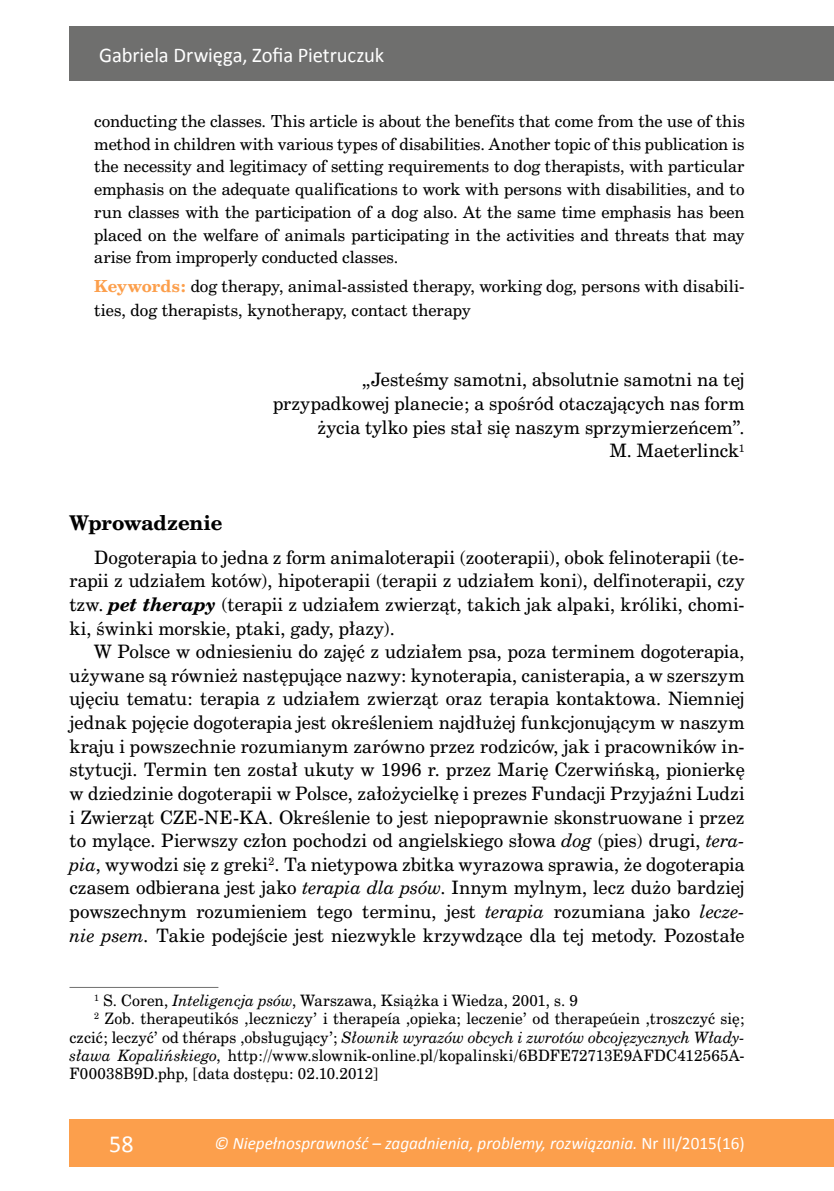
<style>
.page{position:relative;width:834px;height:1191px;background:#fff}
.page>*{position:absolute;margin:0;border:0;box-sizing:border-box;transform-origin:0 0}
.t1{font:24.5px "Calibri";color:#fff}
.t2{font:21px "Calibri";letter-spacing:-.005em;color:#fff}
.t3{font:700 19.25px "Cent Schbook PL";letter-spacing:-.005em;color:#000}
.t4{font:17.5px/23.6px "Cent Schbook PL";letter-spacing:.005em;color:#000;text-align:justify}
.t5{font:italic 17.5px "Calibri";color:#fff}
.t6{font:15.75px/22.8px "Cent Schbook PL";letter-spacing:.005em;color:#000;text-align:justify}
.t7{font:14.88px "Cent Schbook PL";letter-spacing:.01em;color:#000}
.t8{font:italic 14.88px "Cent Schbook PL";letter-spacing:.005em;color:#000}
.s1{font-weight:700;color:#fc9f4c}
.s2{font-weight:700;font-style:italic}
.s3{font-style:italic}
.s4{font-style:normal}
</style>
<div class="page">
<div style="left:69px;top:1119px;width:764px;height:47px;background:#fc9f4c"></div>
<div style="left:69px;top:26px;width:764px;height:55px;background:#6f6f6e"></div>
<hr style="left:69px;top:987px;width:149px;height:1px;background:#6f6f6e">
<p class="t2" style="left:99px;top:40px;width:286px">Gabriela Drwięga, Zofia Pietruczuk</p>
<p class="t6" style="left:94px;top:109px;width:651px">conducting the classes. This article is about the benefits that come from the use of this method in children with various types of disabilities. Another topic of this publication is the necessity and legitimacy of setting requirements to dog therapists, with particular emphasis on the adequate qualifications to work with persons with disabilities, and to run classes with the participation of a dog also. At the same time emphasis has been placed on the welfare of animals participating in the activities and threats that may arise from improperly conducted classes.</p>
<p class="t6" style="left:94px;top:274px;width:651px;line-height:23.6px"><span class="s1">Keywords:</span> dog therapy, animal-assisted therapy, working dog, persons with disabili&shy;ties, dog therapists, kynotherapy, contact therapy</p>
<p class="t4" style="left:273px;top:368px;width:473px;text-align:right">„Jesteśmy samotni, absolutnie samotni na tej przypadkowej planecie; a spośród otaczających nas form życia tylko pies stał się naszym sprzymierzeńcem”.<br>M. Maeterlinck<sup>1</sup></p>
<p class="t3" style="left:69px;top:510px;width:154px">Wprowadzenie</p>
<p class="t4" style="left:69px;top:545px;width:676px;text-indent:25px">Dogoterapia to jedna z form animaloterapii (zooterapii), obok felinoterapii (te&shy;rapii z udziałem kotów), hipoterapii (terapii z udziałem koni), delfinoterapii, czy tzw. <span class="s2">pet therapy</span> (terapii z udziałem zwierząt, takich jak alpaki, króliki, chomi&shy;ki, świnki morskie, ptaki, gady, płazy).</p>
<p class="t4" style="left:69px;top:639px;width:676px;text-indent:25px">W Polsce w odniesieniu do zajęć z udziałem psa, poza terminem dogoterapia, używane są również następujące nazwy: kynoterapia, canisterapia, a w szerszym ujęciu tematu: terapia z udziałem zwierząt oraz terapia kontaktowa. Niemniej jednak pojęcie dogoterapia jest określeniem najdłużej funkcjonującym w naszym kraju i powszechnie rozumianym zarówno przez rodziców, jak i pracowników in&shy;stytucji. Termin ten został ukuty w 1996 r. przez Marię Czerwińską, pionierkę w dziedzinie dogoterapii w Polsce, założycielkę i prezes Fundacji Przyjaźni Ludzi i Zwierząt CZE-NE-KA. Określenie to jest niepoprawnie skonstruowane i przez to mylące. Pierwszy człon pochodzi od angielskiego słowa <span class="s3">dog</span> (pies) drugi, <span class="s3">tera&shy;pia</span>, wywodzi się z greki<sup>2</sup>. Ta nietypowa zbitka wyrazowa sprawia, że dogoterapia czasem odbierana jest jako <span class="s3">terapia dla psów</span>. Innym mylnym, lecz dużo bardziej powszechnym rozumieniem tego terminu, jest <span class="s3">terapia</span> rozumiana jako <span class="s3">lecze&shy;nie psem.</span> Takie podejście jest niezwykle krzywdzące dla tej metody. Pozostałe</p>
<p class="t7" style="left:94px;top:990px;width:485px"><sup>1</sup> S. Coren, <span class="s3">Inteligencja psów</span>, Warszawa, Książka i Wiedza, 2001, s. 9</p>
<p class="t7" style="left:94px;top:1009px;width:651px"><sup>2</sup> Zob. therapeutikós ‚leczniczy’ i therapeía ‚opieka; leczenie’ od therapeúein ‚troszczyć się;</p>
<p class="t8" style="left:69px;top:1027px;width:676px"><span class="s4">czcić; leczyć’ od théraps ‚obsługujący’;</span> Słownik wyrazów obcych i zwrotów obcojęzycznych Włady-</p>
<p class="t7" style="left:69px;top:1045px;width:676px"><span class="s3">sława Kopalińskiego</span>, http://www.slownik-online.pl/kopalinski/6BDFE72713E9AFDC412565A-</p>
<p class="t7" style="left:69px;top:1064px;width:310px">F00038B9D.php, [data dostępu: 02.10.2012]</p>
<h1 class="t1" style="left:109px;top:1126px;width:26px">58</h1>
<p class="t5" style="left:214px;top:1131px;width:531px">© Niepełnosprawność – zagadnienia, problemy, rozwiązania. <span class="s4">Nr III/2015(16)</span></p>
</div>
